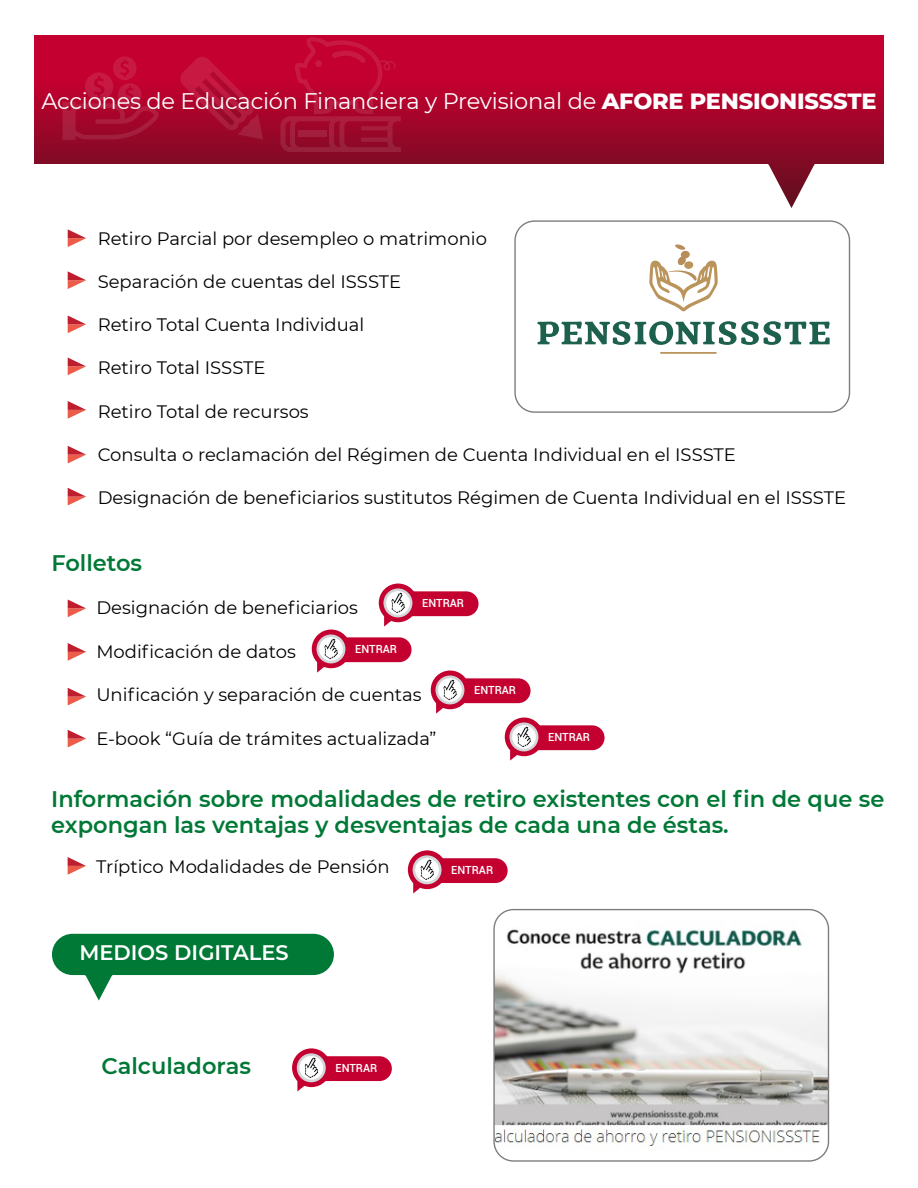
<style>
.page{position:relative;width:918px;height:1188px;background:#fff}
.page>*{position:absolute;margin:0;border:0;box-sizing:border-box;transform-origin:0 0}
.t1{font:600 22.5px/25.5px "Montserrat";color:#007836}
.t2{font:22.5px "Montserrat";letter-spacing:-.01em;color:#fff}
.t3{font:600 21px "Montserrat";color:#fff}
.t4{font:18px "Montserrat";color:#000}
.t5{font:18px "Montserrat";color:#000}
.t6{font:500 11.25px "Roboto";color:#fff}
.s1{font-weight:800}
.s2{font-style:inherit}
</style>
<div class="page">
<div style="left:52px;top:934px;width:282px;height:41px;background:#007836;border-radius:21px"></div>
<svg style="left:83px;top:975px;width:31px;height:26px"></svg>
<div style="left:394px;top:591px;width:85px;height:25px;background:#c3002f;border-radius:12px"></div>
<svg style="left:379px;top:584px;width:38px;height:43px"></svg>
<div style="left:327px;top:637px;width:85px;height:25px;background:#c3002f;border-radius:12px"></div>
<svg style="left:312px;top:630px;width:38px;height:43px"></svg>
<div style="left:446px;top:678px;width:85px;height:25px;background:#c3002f;border-radius:12px"></div>
<svg style="left:431px;top:671px;width:38px;height:43px"></svg>
<div style="left:520px;top:725px;width:85px;height:25px;background:#c3002f;border-radius:12px"></div>
<svg style="left:505px;top:718px;width:38px;height:43px"></svg>
<div style="left:423px;top:858px;width:85px;height:25px;background:#c3002f;border-radius:12px"></div>
<svg style="left:408px;top:850px;width:39px;height:43px"></svg>
<div style="left:307px;top:1056px;width:85px;height:25px;background:#c3002f;border-radius:12px"></div>
<svg style="left:292px;top:1048px;width:39px;height:43px"></svg>
<div style="left:34px;top:36px;width:850px;height:127px;background:linear-gradient(to bottom,#d20031,#890926)"></div>
<svg style="left:280px;top:37px;width:121px;height:115px;background:#b30931"></svg>
<div style="left:298px;top:131px;width:29px;height:6px;background:#a21f3d"></div>
<svg style="left:63px;top:56px;width:96px;height:84px;background:#b40a33"></svg>
<svg style="left:180px;top:57px;width:83px;height:83px;background:#b20b32"></svg>
<svg style="left:764px;top:163px;width:55px;height:45px"></svg>
<svg style="left:68px;top:229px;width:18px;height:18px"></svg>
<svg style="left:68px;top:271px;width:18px;height:18px"></svg>
<svg style="left:68px;top:316px;width:18px;height:17px"></svg>
<svg style="left:68px;top:358px;width:18px;height:17px"></svg>
<svg style="left:68px;top:401px;width:18px;height:18px"></svg>
<svg style="left:68px;top:488px;width:18px;height:17px"></svg>
<svg style="left:68px;top:446px;width:18px;height:17px"></svg>
<svg style="left:68px;top:600px;width:18px;height:17px"></svg>
<svg style="left:68px;top:643px;width:18px;height:18px"></svg>
<svg style="left:68px;top:730px;width:18px;height:17px"></svg>
<svg style="left:68px;top:688px;width:18px;height:17px"></svg>
<svg style="left:68px;top:857px;width:18px;height:18px"></svg>
<div style="left:514px;top:220px;width:336px;height:193px;border:1px solid #7c7c7c;border-radius:19px"></div>
<svg style="left:537px;top:321px;width:293px;height:24px"></svg>
<svg style="left:675px;top:244px;width:11px;height:6px"></svg>
<div style="left:681px;top:251px;width:9px;height:8px;background:#b88d59;border-radius:50%"></div>
<svg style="left:649px;top:256px;width:69px;height:55px"></svg>
<hr style="left:661px;top:352px;width:55px;height:2px;background:#ba945b">
<img style="left:495px;top:910px;width:333px;height:250px">
<div style="left:493px;top:909px;width:336px;height:253px;border:1px solid #7c7c7c;border-radius:19px"></div>
<p class="t2" style="left:41px;top:85px;width:837px">Acciones de Educación Financiera y Previsional de <span class="s1">AFORE PENSIONISSSTE</span></p>
<p class="t4" style="left:98px;top:226px;width:391px">Retiro Parcial por desempleo o matrimonio</p>
<p class="t4" style="left:98px;top:269px;width:305px">Separación de cuentas del ISSSTE</p>
<p class="t4" style="left:98px;top:312px;width:268px">Retiro Total Cuenta Individual</p>
<p class="t4" style="left:98px;top:356px;width:169px">Retiro Total ISSSTE</p>
<p class="t4" style="left:98px;top:399px;width:213px">Retiro Total de recursos</p>
<p class="t4" style="left:98px;top:442px;width:640px">Consulta o reclamación del Régimen de Cuenta Individual en el ISSSTE</p>
<p class="t4" style="left:98px;top:485px;width:750px">Designación de beneficiarios sustitutos Régimen de Cuenta Individual en el ISSSTE</p>
<p class="t1" style="left:51px;top:549px;width:92px">Folletos</p>
<p class="t4" style="left:96px;top:595px;width:263px">Designación de beneficiarios</p>
<p class="t4" style="left:96px;top:639px;width:201px">Modificación de datos</p>
<p class="t4" style="left:96px;top:682px;width:327px">Unificación y separación de cuentas</p>
<p class="t5" style="left:96px;top:726px;width:341px"><span class="s2">E-book “G</span>uía de trámites actualizada<span class="s2">”</span></p>
<p class="t6" style="left:422px;top:595px;width:43px">ENTRAR</p>
<p class="t6" style="left:355px;top:641px;width:43px">ENTRAR</p>
<p class="t6" style="left:474px;top:682px;width:43px">ENTRAR</p>
<p class="t6" style="left:548px;top:729px;width:43px">ENTRAR</p>
<p class="t1" style="left:51px;top:785px;width:835px">Información sobre modalidades de retiro existentes con el fin de que se expongan las ventajas y desventajas de cada una de éstas.</p>
<p class="t4" style="left:96px;top:854px;width:295px">Tríptico Modalidades de Pensión</p>
<p class="t6" style="left:451px;top:862px;width:43px">ENTRAR</p>
<p class="t3" style="left:79px;top:937px;width:211px">MEDIOS DIGITALES</p>
<p class="t1" style="left:102px;top:1053px;width:151px">Calculadoras</p>
<p class="t6" style="left:335px;top:1060px;width:43px">ENTRAR</p>
</div>
